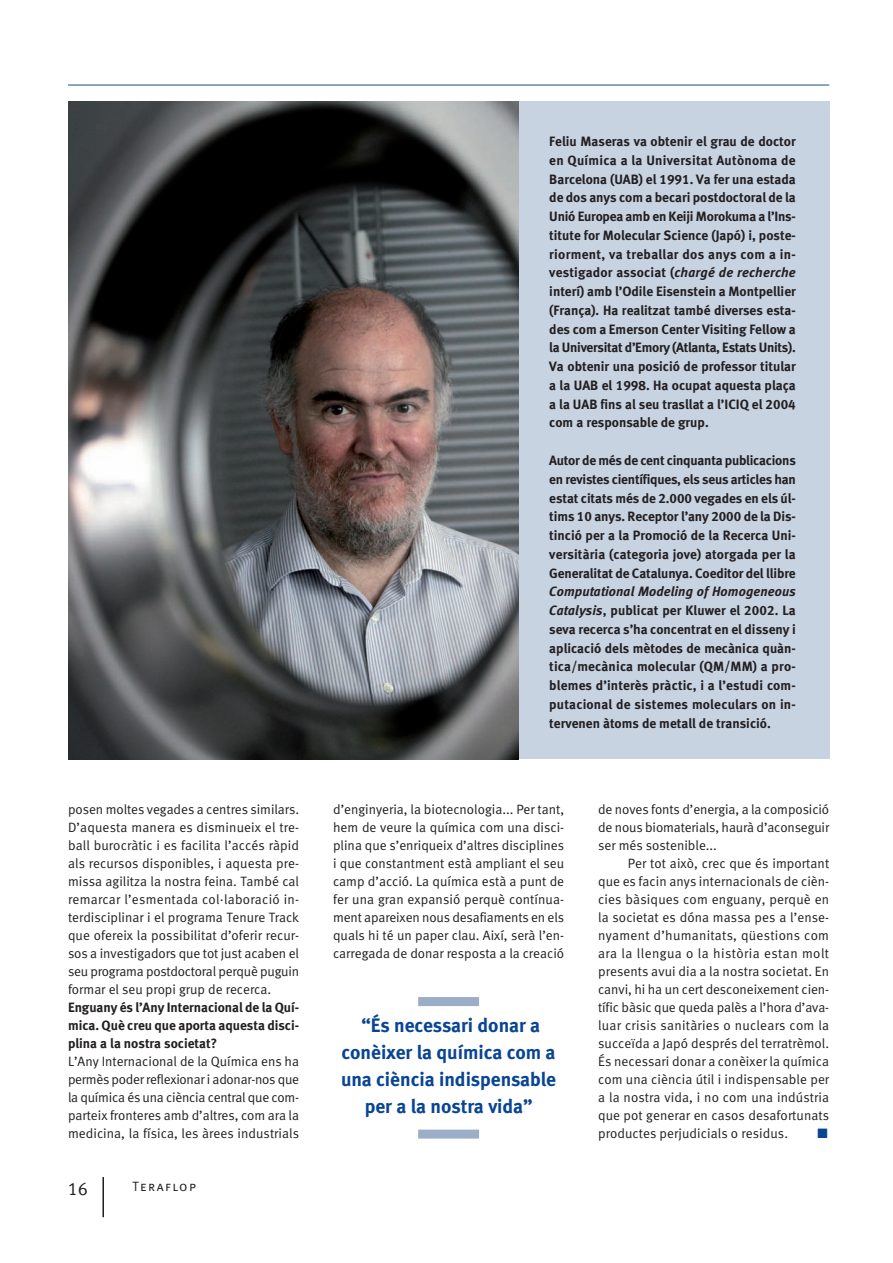
<style>
.page{position:relative;width:893px;height:1263px;background:#fff}
.page>*{position:absolute;margin:0;border:0;box-sizing:border-box;transform-origin:0 0}
.t1{font:19.5px/27px "Meta Bold LF";color:#094594;text-align:center}
.t2{font:18px "Meta Normal LF";color:#231f20}
.t3{font:13.5px/18px "Meta Normal LF";color:#231f20;text-align:justify}
.t4{font:13.5px/18.8px "Meta Bold LF";color:#231f20;text-align:justify}
.t5{font:13.5px "Meta Normal LF Caps";letter-spacing:.11em;color:#231f20}
.t6{font:13.5px "Zapf Dingbats ITC";color:#094594}
.s1{font-style:italic}
</style>
<div class="page">
<hr style="left:102px;top:1177px;width:2px;height:40px;background:#231f20">
<div style="left:68px;top:102px;width:761px;height:657px;background:#c8d3e1"></div>
<img style="left:68px;top:102px;width:451px;height:657px">
<div style="left:418px;top:997px;width:61px;height:9px;background:#9baec7"></div>
<div style="left:418px;top:1129px;width:61px;height:9px;background:#9baec7"></div>
<hr style="left:68px;top:84px;width:761px;height:2px;background:#6988a9">
<p class="t3" style="left:68px;top:801px;width:233px">posen moltes vegades a centres similars.<br>D’aquesta manera es disminueix el tre&shy;ball burocràtic i es facilita l’accés ràpid als recursos disponibles, i aquesta pre&shy;missa agilitza la nostra feina. També cal remarcar l’esmentada col·laboració in&shy;terdisciplinar i el programa Tenure Track que ofereix la possibilitat d’oferir recur&shy;sos a investigadors que tot just acaben el seu programa postdoctoral perquè puguin formar el seu propi grup de recerca.</p>
<p class="t4" style="left:68px;top:999px;width:233px;line-height:18px">Enguany és l’Any Internacional de la Quí&shy;mica. Què creu que aporta aquesta disci&shy;plina a la nostra societat?</p>
<p class="t3" style="left:68px;top:1053px;width:233px">L’Any Internacional de la Química ens ha permès poder reflexionar i adonar-nos que la química és una ciència central que com&shy;parteix fronteres amb d’altres, com ara la medicina, la física, les àrees industrials</p>
<h2 class="t2" style="left:68px;top:1181px;width:22px">16</h2>
<p class="t5" style="left:133px;top:1181px;width:65px">Teraflop</p>
<p class="t4" style="left:549px;top:133px;width:248px">Feliu Maseras va obtenir el grau de doctor en Química a la Universitat Autònoma de Barcelona (UAB) el 1991. Va fer una estada de dos anys com a becari postdoctoral de la Unió Europea amb en Keiji Morokuma a l’Ins&shy;titute for Molecular Science (Japó) i, poste&shy;riorment, va treballar dos anys com a in&shy;vestigador associat (<span class="s1">chargé de recherche </span>interí) amb l’Odile Eisenstein a Montpellier (França). Ha realitzat també diverses esta&shy;des com a Emerson Center Visiting Fellow a la Universitat d’Emory (Atlanta, Estats Units).<br>Va obtenir una posició de professor titular a la UAB el 1998. Ha ocupat aquesta plaça a la UAB fins al seu trasllat a l’ICIQ el 2004 com a responsable de grup.</p>
<p class="t4" style="left:549px;top:452px;width:248px">Autor de més de cent cinquanta publicacions en revistes científiques, els seus articles han estat citats més de 2.000 vegades en els úl&shy;tims 10 anys. Receptor l’any 2000 de la Dis&shy;tinció per a la Promoció de la Recerca Uni&shy;versitària (categoria jove) atorgada per la Generalitat de Catalunya. Coeditor del llibre</p>
<p class="t4" style="left:549px;top:583px;width:248px"><span class="s1">Computational Modeling of Homogeneous Catalysis</span>, publicat per Kluwer el 2002. La seva recerca s’ha concentrat en el disseny i aplicació dels mètodes de mecànica quàn&shy;tica/mecànica molecular (QM/MM) a pro&shy;blemes d’interès pràctic, i a l’estudi com&shy;putacional de sistemes moleculars on in&shy;tervenen àtoms de metall de transició.</p>
<p class="t3" style="left:333px;top:801px;width:233px">d’enginyeria, la biotecnologia... Per tant, hem de veure la química com una disci&shy;plina que s’enriqueix d’altres disciplines i que constantment està ampliant el seu camp d’acció. La química està a punt de fer una gran expansió perquè contínua&shy;ment apareixen nous desafiaments en els quals hi té un paper clau. Així, serà l’en&shy;carregada de donar resposta a la creació</p>
<p class="t3" style="left:598px;top:801px;width:233px">de noves fonts d’energia, a la composició de nous biomaterials, haurà d’aconseguir ser més sostenible...</p>
<p class="t3" style="left:598px;top:855px;width:233px;text-indent:30px">Per tot això, crec que és important que es facin anys internacionals de cièn&shy;cies bàsiques com enguany, perquè en la societat es dóna massa pes a l’ense&shy;nyament d’humanitats, qüestions com ara la llengua o la història estan molt presents avui dia a la nostra societat. En canvi, hi ha un cert desconeixement cien&shy;tífic bàsic que queda palès a l’hora d’ava&shy;luar crisis sanitàries o nuclears com la succeïda a Japó després del terratrèmol.<br>És necessari donar a conèixer la química com una ciència útil i indispensable per a la nostra vida, i no com una indústria que pot generar en casos desafortunats productes perjudicials o residus.</p>
<h1 class="t1" style="left:341px;top:1013px;width:216px">“És necessari donar a conèixer la química com a una ciència indispensable per a la nostra vida”</h1>
<p class="t6" style="left:817px;top:1125px;width:12px">■</p>
</div>
